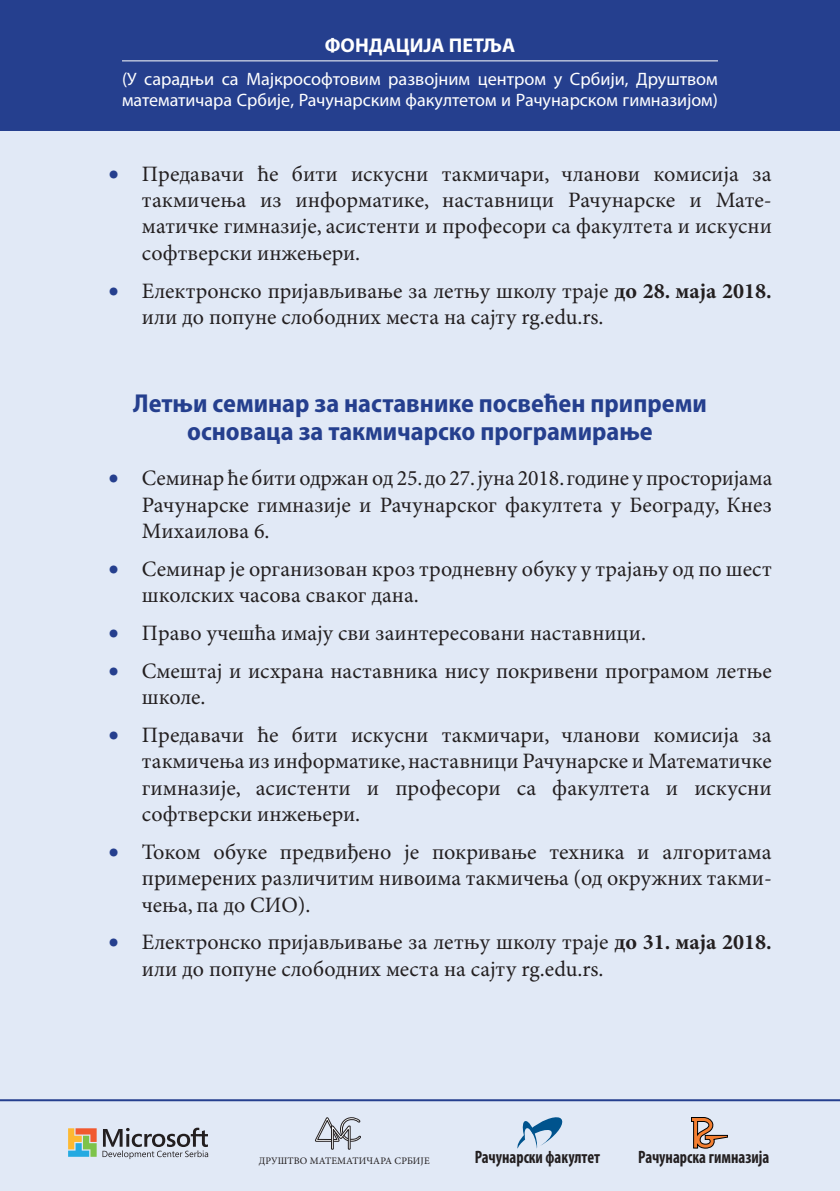
<style>
.page{position:relative;width:840px;height:1191px;background:#fff}
.page>*{position:absolute;margin:0;border:0;box-sizing:border-box;transform-origin:0 0}
.t1{font:700 semi-condensed 26px/28px "Myriad Pro";color:#253f8e;text-align:center}
.t2{font:22px/26.4px "Minion Pro";color:#231f20;text-align:justify}
.t3{font:700 20px "Myriad Pro";color:#fff}
.t4{font:18px/21.6px "Myriad Pro";color:#fff}
.t5{font:700 condensed 18px "Myriad Pro";color:#231f20;scale:.9 1}
.t6{font:10px "Minion Pro";letter-spacing:.01em;color:#231f20}
.s1{font-size:30px;color:#253f8e}
.s2{font-weight:700}
</style>
<div class="page">
<div style="left:0;top:122px;width:839px;height:1069px;background:#e1e9f6"></div>
<div style="left:0;top:0;width:839px;height:130px;background:#253f8e"></div>
<hr style="left:122px;top:60px;width:595px;height:1px;background:#fff">
<svg style="left:517px;top:1117px;width:45px;height:31px"></svg>
<svg style="left:691px;top:1117px;width:36px;height:31px"></svg>
<svg style="left:315px;top:1117px;width:46px;height:32px"></svg>
<hr style="left:0;top:1099px;width:839px;height:2px;background:#253f8e">
<svg style="left:68px;top:1127px;width:140px;height:32px"></svg>
<p class="t3" style="left:324px;top:34px;width:192px">ФОНДАЦИЈА ПЕТЉА</p>
<p class="t4" style="left:122px;top:68px;width:597px">(У сарадњи са Мајкрософтовим развојним центром у Србији, Друштвом математичара Србије, Рачунарским факултетом и Рачунарском гимназијом)</p>
<p class="t2" style="left:142px;top:161px;width:631px;text-indent:-34px"><span class="s1">•</span> Предавачи ће бити искусни такмичари, чланови комисија за такмичења из информатике, наставници Рачунарске и Мате&shy;матичке гимназије, асистенти и професори са факултета и искусни софтверски инжењери.</p>
<p class="t2" style="left:142px;top:278px;width:631px;text-indent:-34px"><span class="s1">•</span> Електронско пријављивање за летњу школу траје <span class="s2">до 28. маја 2018. </span>или до попуне слободних места на сајту rg.edu.rs.</p>
<p class="t1" style="left:133px;top:390px;width:575px">Летњи семинар за наставнике посвећен припреми основаца за такмичарско програмирање</p>
<p class="t2" style="left:142px;top:466px;width:631px;text-indent:-34px"><span class="s1">•</span> Семинар ће бити одржан од 25. до 27. јуна 2018. године у просторијама Рачунарске гимназије и Рачунарског факултета у Београду, Кнез Михаилова 6.</p>
<p class="t2" style="left:142px;top:556px;width:631px;text-indent:-34px"><span class="s1">•</span> Семинар је организован кроз тродневну обуку у трајању од по шест школских часова сваког дана.</p>
<p class="t2" style="left:108px;top:620px;width:539px"><span class="s1">•</span> Право учешћа имају сви заинтересовани наставници.</p>
<p class="t2" style="left:142px;top:658px;width:631px;text-indent:-34px"><span class="s1">•</span> Смештај и исхрана наставника нису покривени програмом летње школе.</p>
<p class="t2" style="left:142px;top:722px;width:631px;text-indent:-34px"><span class="s1">•</span> Предавачи ће бити искусни такмичари, чланови комисија за такмичења из информатике, наставници Рачунарске и Математичке гимназије, асистенти и професори са факултета и искусни софтверски инжењери.</p>
<p class="t2" style="left:142px;top:839px;width:631px;text-indent:-34px"><span class="s1">•</span> Током обуке предвиђено је покривање техника и алгоритама примерених различитим нивоима такмичења (од окружних такми&shy;чења, па до СИО).</p>
<p class="t2" style="left:142px;top:930px;width:631px;text-indent:-34px"><span class="s1">•</span> Електронско пријављивање за летњу школу траје <span class="s2">до 31. маја 2018. </span>или до попуне слободних места на сајту rg.edu.rs.</p>
<p class="t6" style="left:258px;top:1155px;width:172px">ДРУШТВО МАТЕМАТИЧАРА СРБИЈЕ</p>
<p class="t5" style="left:474px;top:1147px;width:141px">Рачунарски факултет</p>
<p class="t5" style="left:638px;top:1147px;width:147px">Рачунарска гимназија</p>
</div>
